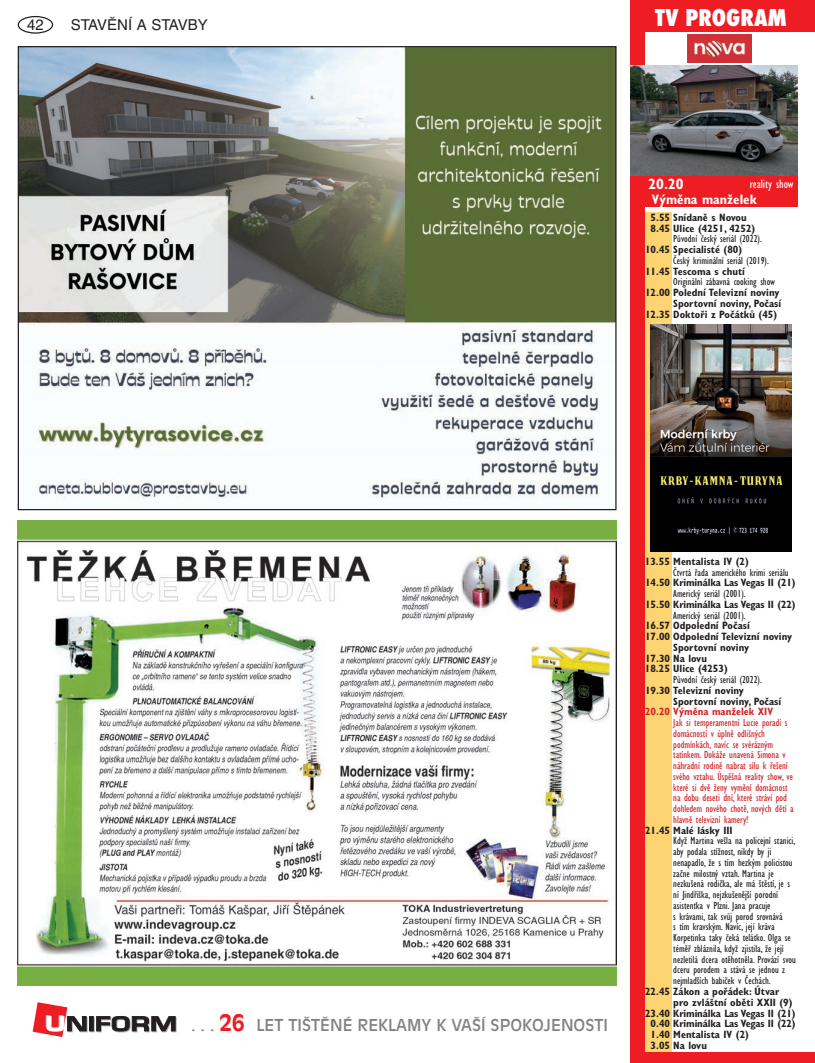
<style>
.page{position:relative;width:815px;height:1063px;background:#fff}
.page>*{position:absolute;margin:0;border:0;box-sizing:border-box;transform-origin:0 0}
.t1{font:800 condensed 22.5px "Futura";color:#fff}
.t2{font:16.25px "Antique Olive CE";color:#808285}
.t3{font:15px "Helvetica CE";color:#231f20}
.t4{font:700 condensed 15px "Gill Sans CE";color:#fff}
.t5{font:700 condensed 13.75px "Gill Sans CE";color:#fff}
.t6{font:condensed 12.5px "Gill Sans CE";color:#fff}
.t7{font:condensed 10.62px/10.8px "Gill Sans CE";color:#231f20}
.t8{font:700 condensed 10.62px/10.8px "Gill Sans CE";color:#231f20}
.t9{font:condensed 10.62px/10.8px "Gill Sans CE";color:#d1232a}
.t10{font:700 condensed 10.62px "Gill Sans CE";color:#d1232a}
.s1{font-weight:700;font-size:22.5px;color:#ee1d23}
</style>
<div class="page">
<div style="left:18px;top:16px;width:35px;height:18px;border:1px solid #231f20;border-radius:50%"></div>
<svg style="left:90px;top:1017px;width:5px;height:15px"></svg>
<svg style="left:89px;top:1016px;width:5px;height:15px"></svg>
<svg style="left:96px;top:1016px;width:81px;height:16px"></svg>
<svg style="left:33px;top:1002px;width:55px;height:35px"></svg>
<div style="left:631px;top:0;width:184px;height:32px;background:#ee1d23"></div>
<div style="left:631px;top:175px;width:166px;height:32px;background:#ee1d23"></div>
<img style="left:687px;top:34px;width:64px;height:29px">
<div style="left:631px;top:0;width:14px;height:1063px;background:#ee1d23"></div>
<div style="left:631px;top:1052px;width:184px;height:11px;background:#ee1d23"></div>
<div style="left:645px;top:213px;width:26px;height:839px;background:#fdd472"></div>
<img style="left:631px;top:66px;width:166px;height:109px">
<img style="left:20px;top:48px;width:595px;height:451px">
<img style="left:18px;top:521px;width:599px;height:464px">
<img style="left:650px;top:324px;width:142px;height:227px">
<h3 class="t3" style="left:27px;top:16px;width:18px">42</h3>
<h3 class="t3" style="left:71px;top:16px;width:138px">STAVĚNÍ A STAVBY</h3>
<h1 class="t1" style="left:655px;top:2px;width:133px">TV PROGRAM</h1>
<h3 class="t4" style="left:648px;top:175px;width:37px">20.20</h3>
<p class="t5" style="left:652px;top:191px;width:106px">Výměna manželek</p>
<p class="t6" style="left:750px;top:176px;width:45px">reality show</p>
<p class="t8" style="left:651px;top:212px;width:106px">5.55 Snídaně s Novou<br>8.45 Ulice (4251, 4252)</p>
<p class="t7" style="left:673px;top:233px;width:90px">Původní český seriál (2022).</p>
<p class="t8" style="left:645px;top:244px;width:99px">10.45 Specialisté (80)</p>
<p class="t7" style="left:673px;top:255px;width:97px">Český kriminální seriál (2019).</p>
<p class="t8" style="left:645px;top:266px;width:101px">11.45 Tescoma s chutí</p>
<p class="t7" style="left:673px;top:276px;width:103px">Originální zábavná cooking show</p>
<p class="t8" style="left:645px;top:287px;width:136px">12.00 Polední Televizní noviny</p>
<p class="t8" style="left:673px;top:298px;width:109px">Sportovní noviny, Počasí</p>
<p class="t8" style="left:645px;top:309px;width:134px">12.35 Doktoři z Počátků (45)</p>
<h2 class="t2" style="left:191px;top:1016px;width:418px">. . . <span class="s1">26</span> LET TIŠTĚNÉ REKLAMY K VAŠÍ SPOKOJENOSTI</h2>
<p class="t8" style="left:645px;top:556px;width:106px">13.55 Mentalista IV (2)</p>
<p class="t7" style="left:673px;top:567px;width:117px">Čtvrtá řada amerického krimi seriálu</p>
<p class="t8" style="left:645px;top:577px;width:152px">14.50 Kriminálka Las Vegas II (21)</p>
<p class="t7" style="left:673px;top:588px;width:74px">Americký seriál (2001).</p>
<p class="t8" style="left:645px;top:599px;width:152px">15.50 Kriminálka Las Vegas II (22)</p>
<p class="t7" style="left:673px;top:610px;width:74px">Americký seriál (2001).</p>
<p class="t8" style="left:645px;top:620px;width:106px">16.57 Odpolední Počasí</p>
<p class="t8" style="left:645px;top:631px;width:149px">17.00 Odpolední Televizní noviny</p>
<p class="t8" style="left:673px;top:642px;width:78px">Sportovní noviny</p>
<p class="t8" style="left:645px;top:653px;width:63px">17.30 Na lovu</p>
<p class="t8" style="left:645px;top:663px;width:84px">18.25 Ulice (4253)</p>
<p class="t7" style="left:673px;top:674px;width:90px">Původní český seriál (2022).</p>
<p class="t8" style="left:673px;top:685px;width:109px;text-indent:-28px">19.30 Televizní noviny<br>Sportovní noviny, Počasí</p>
<p class="t10" style="left:645px;top:706px;width:130px">20.20 Výměna manželek XIV</p>
<p class="t9" style="left:673px;top:717px;width:122px">Jak si temperamentní Lucie poradí s domácností v úplně odlišných podmínkách, navíc se svérázným tatínkem. Dokáže unavená Simona v náhradní rodině nabrat sílu k řešení svého vztahu. Úspěšná reality show, ve které si dvě ženy vymění domácnost na dobu deseti dní, které stráví pod dohledem nového chotě, nových dětí a hlavně televizní kamery!</p>
<p class="t8" style="left:645px;top:825px;width:89px">21.45 Malé lásky III</p>
<p class="t7" style="left:673px;top:836px;width:124px">Když Martina vešla na policejní stanici, aby podala stížnost, nikdy by ji nenapadlo, že s tím hezkým policistou začne milostný vztah. Martina je nezkušená rodička, ale má štěstí, je s ní Jindřiška, nejzkušenější porodní asistentka v Plzni. Jana pracuje<br>s krávami, tak svůj porod srovnává<br>s tím kravským. Navíc, její kráva Korpetinka taky čeká telátko. Olga se téměř zbláznila, když zjistila, že její nezletilá dcera otěhotněla. Provází svou dceru porodem a stává se jednou z nejmladších babiček v Čechách.</p>
<p class="t8" style="left:645px;top:986px;width:136px">22.45 Zákon a pořádek: Útvar</p>
<p class="t8" style="left:673px;top:997px;width:121px">pro zvláštní oběti XXII (9)</p>
<p class="t8" style="left:645px;top:1008px;width:152px">23.40 Kriminálka Las Vegas II (21)</p>
<p class="t8" style="left:651px;top:1018px;width:146px">0.40 Kriminálka Las Vegas II (22)</p>
<p class="t8" style="left:651px;top:1029px;width:100px">1.40 Mentalista IV (2)</p>
<p class="t8" style="left:651px;top:1040px;width:58px">3.05 Na lovu</p>
</div>
